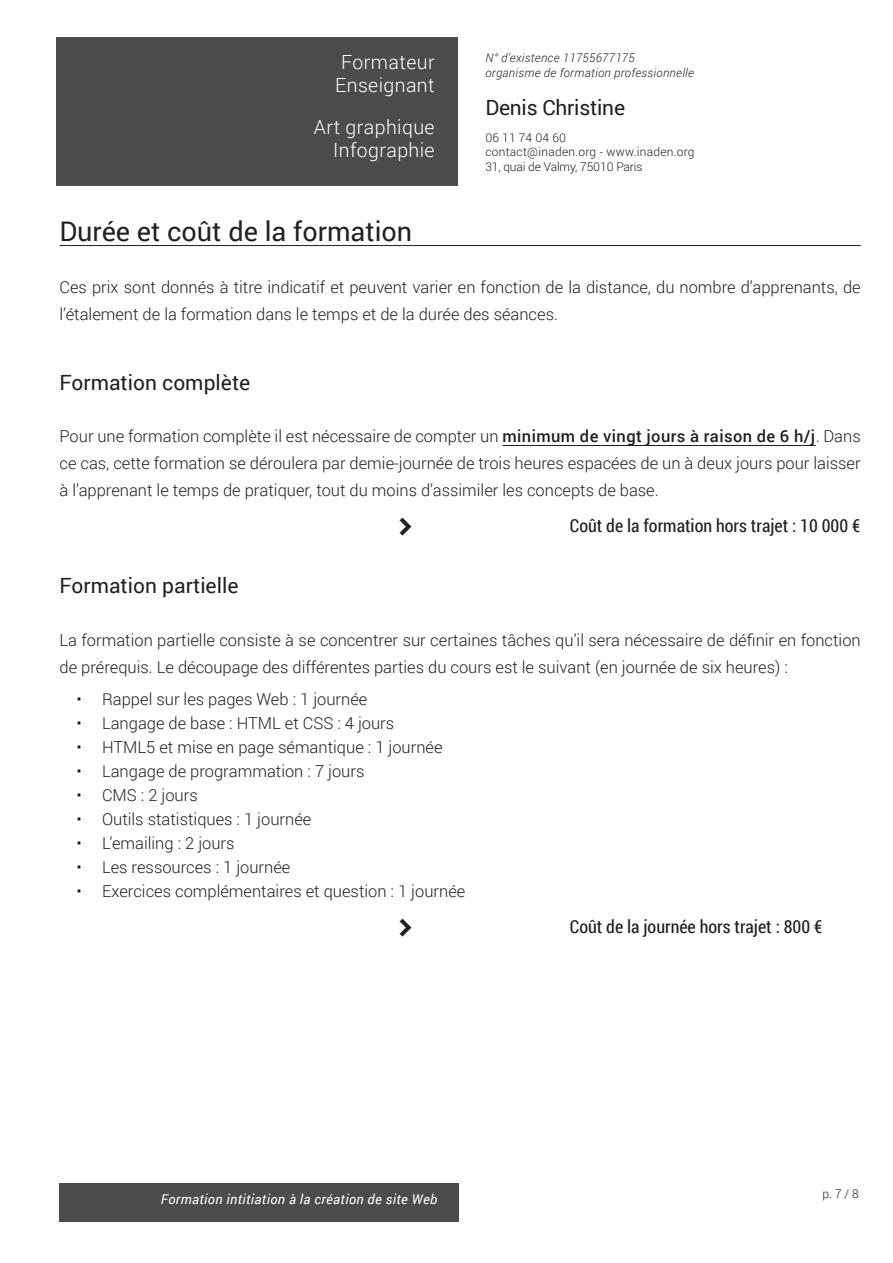
<style>
.page{position:relative;width:893px;height:1263px;background:#fff}
.page>*{position:absolute;margin:0;border:0;box-sizing:border-box;transform-origin:0 0}
.titre1{font:27px "Roboto";color:#231f20}
.titre2{font:21px "Roboto";color:#231f20}
.t1{font:300 19.5px/23px "Roboto";letter-spacing:.02em;color:#fff;text-align:center}
.t2{font:18px "Roboto Condensed";color:#231f20}
.t3{font:300 16.5px/27px "Roboto";color:#231f20}
.t4{font:italic 13.5px "Roboto";letter-spacing:.025em;color:#fff}
.t5{font:300 12px/14.4px "Roboto";letter-spacing:.01em;color:#231f20}
.t6{font:italic 300 12px/15px "Roboto";letter-spacing:.025em;color:#231f20}
.s1{font-weight:500}
</style>
<div class="page">
<div style="left:60px;top:1183px;width:399px;height:38px;background:#4b4c4d"></div>
<div style="left:57px;top:37px;width:401px;height:149px;background:#4b4c4d"></div>
<hr style="left:60px;top:245px;width:801px;height:1px;background:#231f20">
<hr style="left:502px;top:445px;width:314px;height:1px;background:#231f20">
<p class="t1" style="left:335px;top:50px;width:101px">Formateur<br>Enseignant</p>
<p class="t1" style="left:314px;top:115px;width:122px;text-align:right">Art graphique<br>Infographie</p>
<p class="t6" style="left:485px;top:49px;width:210px">N° d’existence 11755677175<br>organisme de formation professionnelle</p>
<p class="titre2" style="left:485px;top:92px;width:141px">Denis Christine</p>
<p class="t5" style="left:485px;top:130px;width:211px">06 11 74 04 60<br>contact@inaden.org - www.inaden.org<br>31, quai de Valmy, 75010 Paris</p>
<p class="titre1" style="left:60px;top:212px;width:354px">Durée et coût de la formation</p>
<p class="t3" style="left:60px;top:273px;width:803px">Ces prix sont donnés à titre indicatif et peuvent varier en fonction de la distance, du nombre d’apprenants, de l’étalement de la formation dans le temps et de la durée des séances.</p>
<p class="titre2" style="left:60px;top:368px;width:192px">Formation complète</p>
<p class="t3" style="left:60px;top:423px;width:803px;text-align:justify">Pour une formation complète il est nécessaire de compter un <span class="s1">minimum de vingt jours à raison de 6 h/j</span>. Dans ce cas, cette formation se déroulera par demie-journée de trois heures espacées de un à deux jours pour laisser à l’apprenant le temps de pratiquer, tout du moins d’assimiler les concepts de base.</p>
<p class="t2" style="left:570px;top:513px;width:292px">Coût de la formation hors trajet : 10 000 €</p>
<p class="titre2" style="left:60px;top:571px;width:180px">Formation partielle</p>
<p class="t3" style="left:60px;top:626px;width:803px">La formation partielle consiste à se concentrer sur certaines tâches qu’il sera nécessaire de définir en fonction de prérequis. Le découpage des différentes parties du cours est le suivant (en journée de six heures) :</p>
<p class="t3" style="left:77px;top:685px;width:292px">• Rappel sur les pages Web : 1 journée</p>
<p class="t3" style="left:77px;top:709px;width:319px">• Langage de base : HTML et CSS : 4 jours</p>
<p class="t3" style="left:77px;top:733px;width:368px">• HTML5 et mise en page sémantique : 1 journée</p>
<p class="t3" style="left:77px;top:757px;width:289px">• Langage de programmation : 7 jours</p>
<p class="t3" style="left:77px;top:781px;width:123px">• CMS : 2 jours</p>
<p class="t3" style="left:77px;top:805px;width:236px">• Outils statistiques : 1 journée</p>
<p class="t3" style="left:77px;top:829px;width:160px">• L’emailing : 2 jours</p>
<p class="t3" style="left:77px;top:853px;width:215px">• Les ressources : 1 journée</p>
<p class="t3" style="left:77px;top:877px;width:390px">• Exercices complémentaires et question : 1 journée</p>
<p class="t2" style="left:570px;top:914px;width:254px">Coût de la journée hors trajet : 800 €</p>
<p class="t4" style="left:161px;top:1190px;width:278px">Formation intitiation à la création de site Web</p>
<p class="t5" style="left:823px;top:1186px;width:38px">p. 7 / 8</p>
</div>
